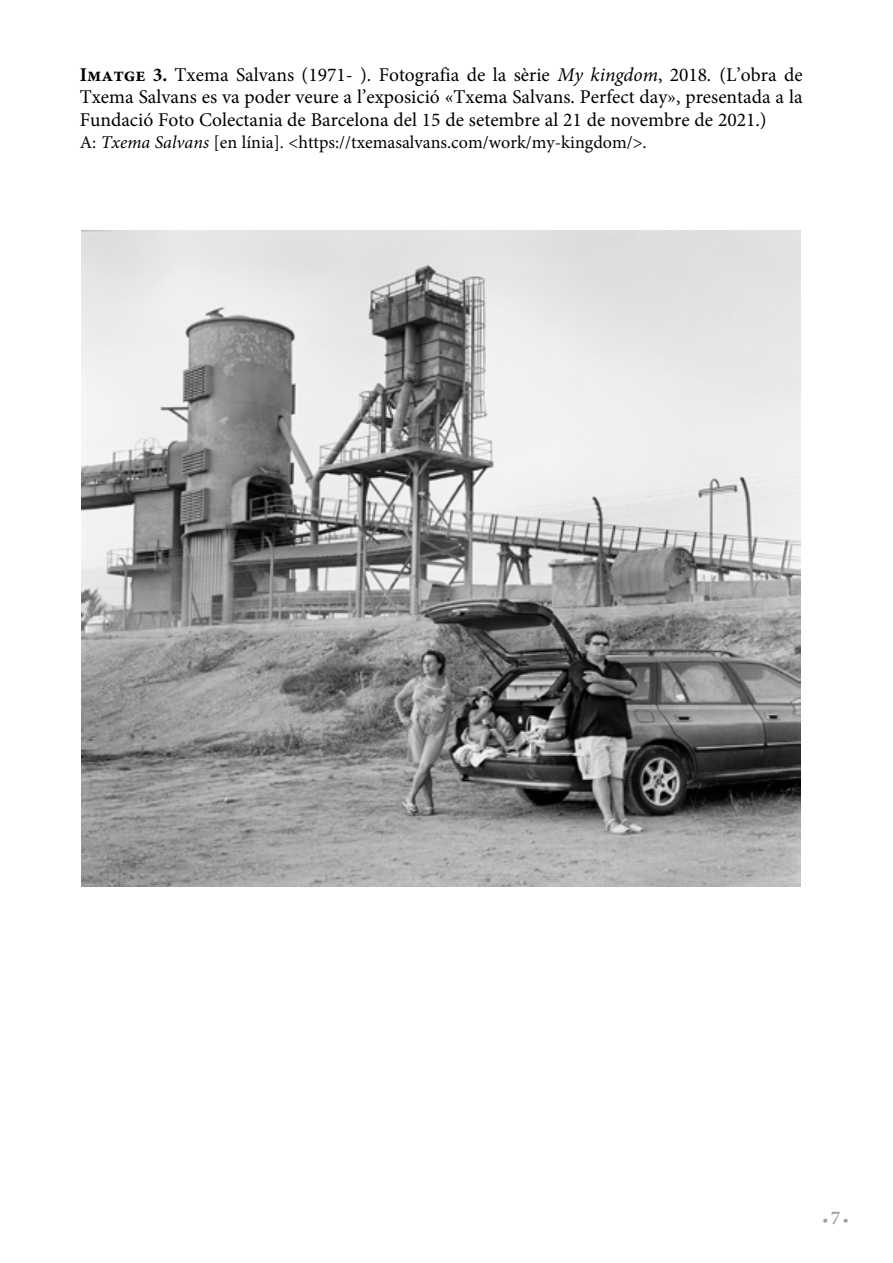
<style>
.page{position:relative;width:893px;height:1263px;background:#fff}
.page>*{position:absolute;margin:0;border:0;box-sizing:border-box;transform-origin:0 0}
.t1{font:19.5px/22.5px "Minion Pro";color:#000;text-align:justify}
.t2{font:18px "Minion Pro";color:#000}
.t3{font:600 15px "Minion Pro";color:#9c9e9f}
.s1{font-weight:700}
.s2{font-style:italic}
.s3{font-size:19.5px}
</style>
<div class="page">
<img style="left:81px;top:231px;width:720px;height:656px">
<p class="t1" style="left:80px;top:63px;width:724px"><span class="s1">Imatge 3.</span> Txema Salvans (1971- ). Fotografia de la sèrie <span class="s2">My kingdom</span>, 2018<span class="s2">.</span> (L’obra de Txema Salvans es va poder veure a l’exposició «Txema Salvans. Perfect day», presentada a la Fundació Foto Colectania de Barcelona del 15 de setembre al 21 de novembre de 2021.)</p>
<p class="t2" style="left:80px;top:130px;width:568px">A: <span class="s2">Txema Salvans</span> [en línia]. &lt;https://txemasalvans.com/work/my-kingdom/&gt;.</p>
<p class="t3" style="left:822px;top:1209px;width:28px">• <span class="s3">7</span> •</p>
</div>
